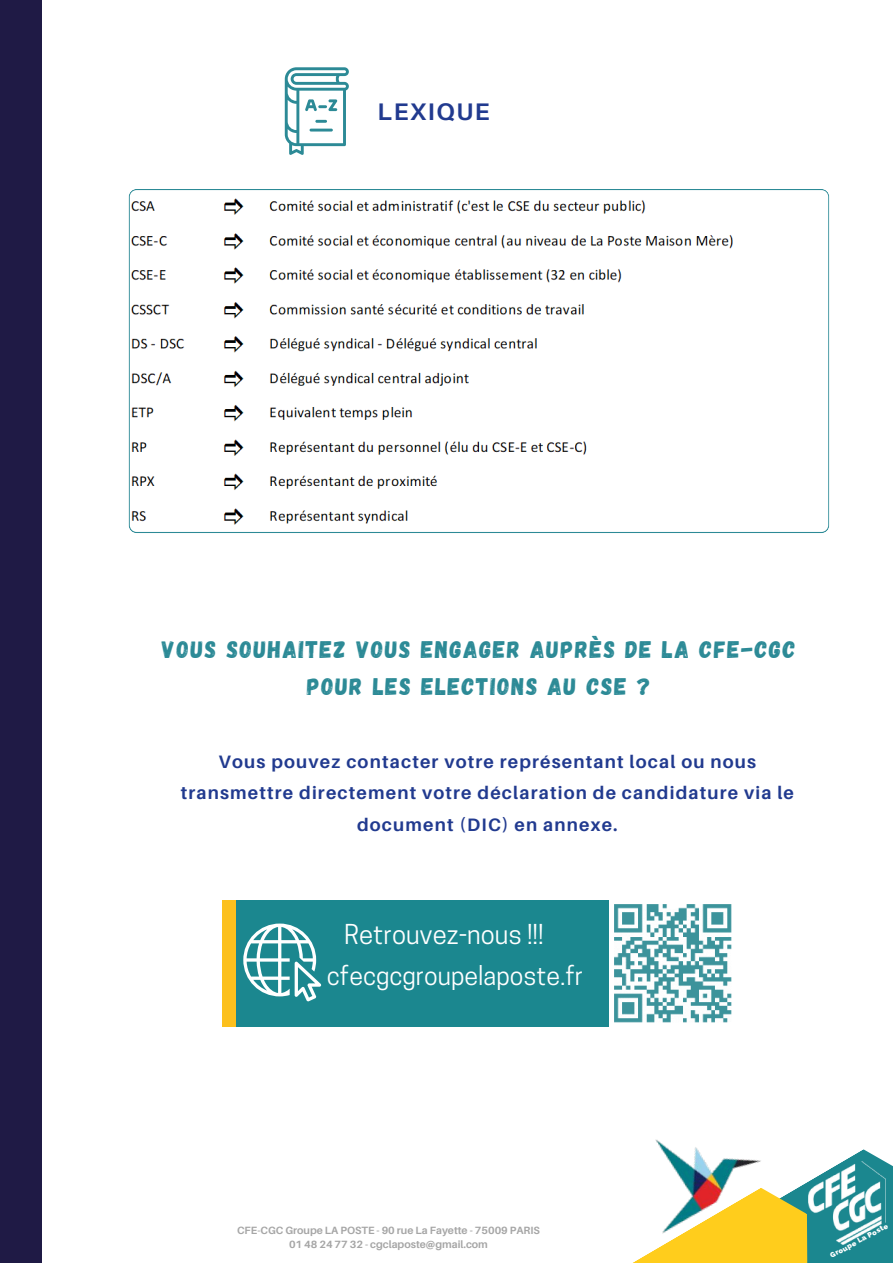
<style>
.page{position:relative;width:893px;height:1264px;background:#fff}
.page>*{position:absolute;margin:0;border:0;box-sizing:border-box;transform-origin:0 0}
.t1{font:25.8px "Cooper Hewitt";color:#fff}
.t2{font:25.05px "Cooper Hewitt";color:#fff}
.t3{font:24px/37px "Gagalin";letter-spacing:.065em;color:#2c8a96;text-align:center}
.t4{font:700 24px "Aileron";letter-spacing:.065em;color:#213a8f}
.t5{font:700 18px/31.5px "Aileron";letter-spacing:.065em;color:#213a8f;text-align:center}
.t6{font:700 10.5px/14.4px "Aileron";color:#a6a6a6;text-align:center}
.t7{font:800 7.35px "Raleway";color:#fff}
</style>
<div class="page">
<div style="left:0;top:0;width:42px;height:1262px;background:#1f1a45"></div>
<svg style="left:634px;top:1149px;width:258px;height:113px"></svg>
<img style="left:808px;top:1161px;width:77px;height:83px">
<svg style="left:129px;top:189px;width:700px;height:344px"></svg>
<svg style="left:285px;top:67px;width:64px;height:88px"></svg>
<hr style="left:309px;top:129px;width:24px;height:2px;background:#2c8a96">
<div style="left:235px;top:899px;width:500px;height:127px;background:#1b878f"></div>
<div style="left:222px;top:899px;width:13px;height:127px;background:#fcc01d"></div>
<img style="left:609px;top:899px;width:126px;height:127px">
<svg style="left:243px;top:923px;width:78px;height:78px"></svg>
<h3 class="t4" style="left:377px;top:97px;width:113px">LEXIQUE</h3>
<h3 class="t3" style="left:162px;top:630px;width:635px">VOUS SOUHAITEZ VOUS ENGAGER AUPRÈS DE LA CFE-CGC<br>POUR LES ELECTIONS AU CSE ?</h3>
<p class="t5" style="left:181px;top:745px;width:614px">Vous pouvez contacter votre représentant local ou nous transmettre directement votre déclaration de candidature via le document (DIC) en annexe.</p>
<h1 class="t1" style="left:344px;top:924px;width:201px">Retrouvez-nous !!!</h1>
<h2 class="t2" style="left:327px;top:966px;width:258px">cfecgcgroupelaposte.fr</h2>
<p class="t6" style="left:237px;top:1222px;width:304px">CFE-CGC Groupe LA POSTE - 90 rue La Fayette - 75009 PARIS<br>01 48 24 77 32 - cgclaposte@gmail.com</p>
<p class="t7" style="left:828px;top:1251px;width:66px;rotate:-28deg">Groupe La Poste</p>
</div>
